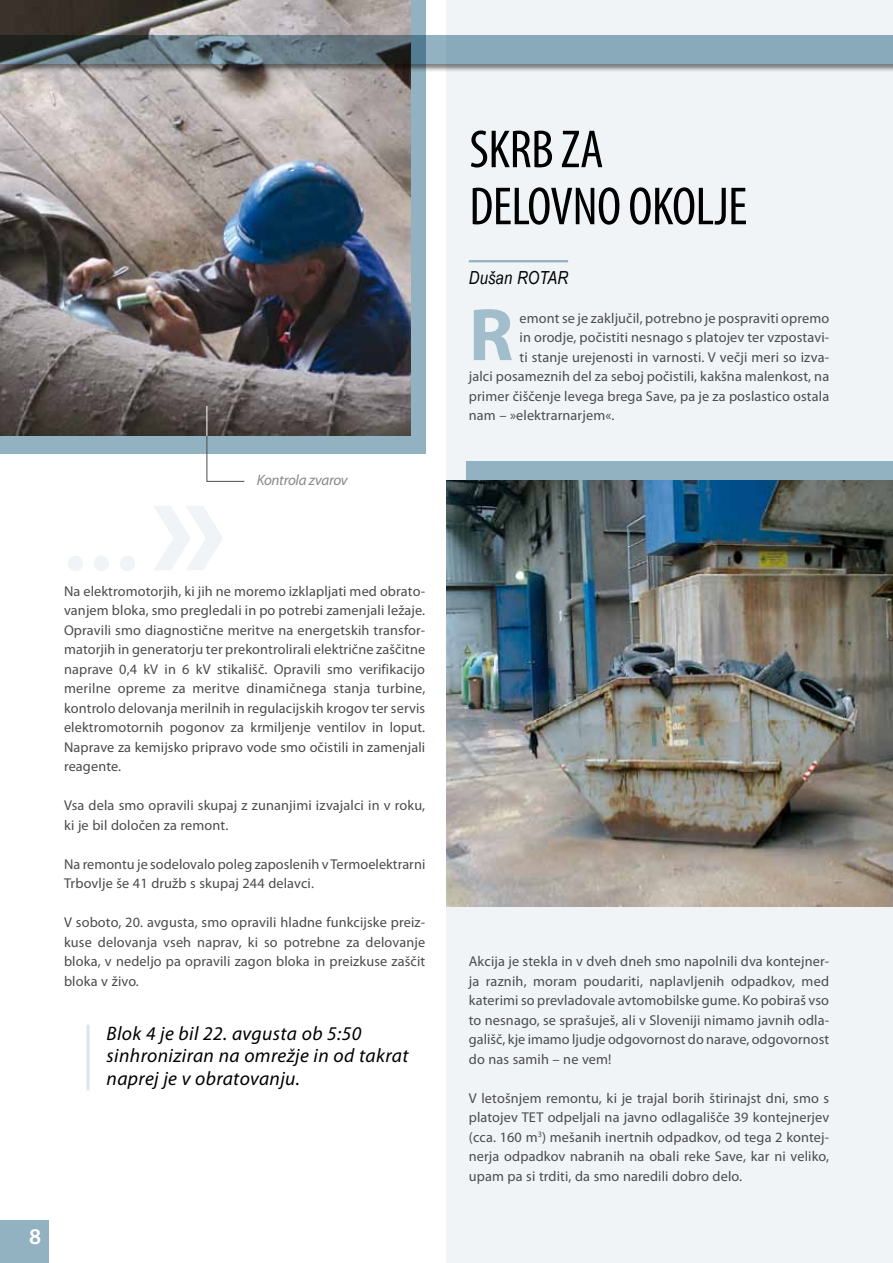
<style>
.page{position:relative;width:893px;height:1263px;background:#fff}
.page>*{position:absolute;margin:0;border:0;box-sizing:border-box;transform-origin:0 0}
.t1{font:700 75px "Myriad Pro";color:#a2bdcb}
.t2{font:condensed 54px/57px "Myriad Pro";letter-spacing:-.01em;color:#000}
.t3{font:600 22.5px "Myriad Pro";color:#fff}
.t4{font:italic 19.5px/22.5px "Myriad Pro";letter-spacing:.02em;color:#000}
.t5{font:italic 18px "Arial Narrow";color:#000}
.t6{font:italic 15px "Myriad Pro";letter-spacing:-.02em;color:#87888a}
.t7{font:14.25px/19.5px "Myriad Pro";letter-spacing:.01em;color:#4b4b4d;text-align:justify}
</style>
<div class="page">
<div style="left:0;top:1220px;width:49px;height:43px;background:#92b2c1"></div>
<div style="left:0;top:0;width:425px;height:453px;background:#92b2c1"></div>
<img style="left:0;top:0;width:410px;height:435px">
<div style="left:446px;top:0;width:447px;height:1263px;background:#f0f4f7"></div>
<div style="left:466px;top:461px;width:427px;height:360px;background:#92b2c1"></div>
<div style="left:0;top:35px;width:893px;height:38px;background:#000;opacity:.5"></div>
<svg style="left:0;top:35px;width:893px;height:29px;background:#718b97"></svg>
<hr style="left:469px;top:260px;width:99px;height:2px;background:#92b2c1">
<svg style="left:206px;top:435px;width:39px;height:47px"></svg>
<hr style="left:207px;top:406px;width:1px;height:30px;background:#fff">
<img style="left:446px;top:480px;width:447px;height:426px">
<svg style="left:154px;top:506px;width:69px;height:64px"></svg>
<hr style="left:87px;top:1025px;width:3px;height:65px;background:#dae5eb">
<p class="t6" style="left:257px;top:471px;width:92px">Kontrola zvarov</p>
<p class="t7" style="left:64px;top:581px;width:363px">Na elektromotorjih, ki jih ne moremo izklapljati med obrato&shy;vanjem bloka, smo pregledali in po potrebi zamenjali ležaje.<br>Opravili smo diagnostične meritve na energetskih transfor&shy;matorjih in generatorju ter prekontrolirali električne zaščitne naprave 0,4 kV in 6 kV stikališč. Opravili smo verifikacijo merilne opreme za meritve dinamičnega stanja turbine, kontrolo delovanja merilnih in regulacijskih krogov ter servis elektromotornih pogonov za krmiljenje ventilov in loput.<br>Naprave za kemijsko pripravo vode smo očistili in zamenjali reagente.</p>
<p class="t7" style="left:64px;top:795px;width:363px">Vsa dela smo opravili skupaj z zunanjimi izvajalci in v roku, ki je bil določen za remont.</p>
<p class="t7" style="left:64px;top:854px;width:363px">Na remontu je sodelovalo poleg zaposlenih v Termoelektrarni<br>Trbovlje še 41 družb s skupaj 244 delavci.</p>
<p class="t7" style="left:64px;top:912px;width:363px">V soboto, 20. avgusta, smo opravili hladne funkcijske preiz&shy;kuse delovanja vseh naprav, ki so potrebne za delovanje bloka, v nedeljo pa opravili zagon bloka in preizkuse zaščit bloka v živo.</p>
<h3 class="t4" style="left:107px;top:1021px;width:303px">Blok 4 je bil 22. avgusta ob 5:50 sinhroniziran na omrežje in od takrat naprej je v obratovanju.</h3>
<h3 class="t3" style="left:29px;top:1222px;width:14px">8</h3>
<h2 class="t2" style="left:469px;top:120px;width:279px">SKR B ZA<br>DELOVNO OKOLJE</h2>
<p class="t5" style="left:469px;top:265px;width:91px">Dušan RO TAR</p>
<h1 class="t1" style="left:469px;top:286px;width:40px">R</h1>
<p class="t7" style="left:520px;top:308px;width:311px">emont se je zaključil, potrebno je pospraviti opremo</p>
<p class="t7" style="left:520px;top:327px;width:311px">in orodje, počistiti nesnago s platojev ter vzpostavi-</p>
<p class="t7" style="left:520px;top:347px;width:311px">ti stanje urejenosti in varnosti. V večji meri so izva-</p>
<p class="t7" style="left:469px;top:366px;width:362px">jalci posameznih del za seboj počistili, kakšna malenkost, na</p>
<p class="t7" style="left:469px;top:386px;width:362px">primer čiščenje levega brega Save, pa je za poslastico ostala</p>
<p class="t7" style="left:469px;top:405px;width:147px">nam – »elektrarnarjem«.</p>
<p class="t7" style="left:469px;top:951px;width:362px">Akcija je stekla in v dveh dneh smo napolnili dva kontejner&shy;ja raznih, moram poudariti, naplavljenih odpadkov, med katerimi so prevladovale avtomobilske gume. Ko pobiraš vso to nesnago, se sprašuješ, ali v Sloveniji nimamo javnih odla&shy;gališč, kje imamo ljudje odgovornost do narave, odgovornost do nas samih – ne vem!</p>
<p class="t7" style="left:469px;top:1088px;width:362px">V letošnjem remontu, ki je trajal borih štirinajst dni, smo s platojev TET odpeljali na javno odlagališče 39 kontejnerjev (cca. 160 m<sup>3</sup>) mešanih inertnih odpadkov, od tega 2 kontej&shy;nerja odpadkov nabranih na obali reke Save, kar ni veliko, upam pa si trditi, da smo naredili dobro delo.</p>
</div>
